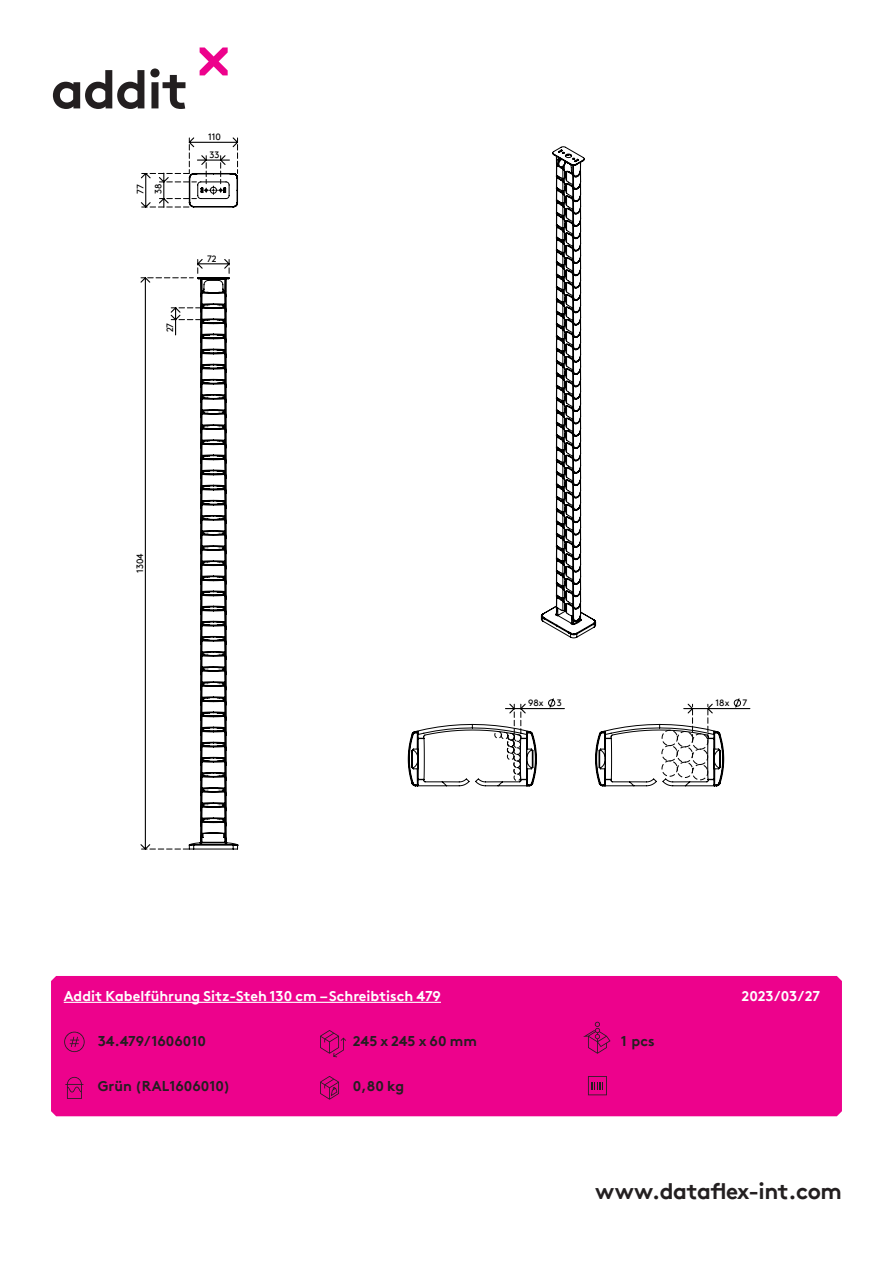
<style>
.page{position:relative;width:893px;height:1263px;background:#fff}
.page>*{position:absolute;margin:0;border:0;box-sizing:border-box;transform-origin:0 0}
.t1{font:700 54px "Brown Pro TT";letter-spacing:-.02em;color:#231f20}
.t2{font:700 22.5px "Brown Pro TT";letter-spacing:-.02em;color:#231f20}
.t3{font:700 14.25px "Brown Pro TT";color:#fff}
.specificaties{font:700 14.25px "Brown Pro TT";color:#231f20}
.t4{font:9.3px "Brown Pro TT Regular Alt";color:#000}
</style>
<div class="page">
<svg style="left:200px;top:47px;width:28px;height:28px"></svg>
<div style="left:51px;top:976px;width:791px;height:140px;background:#ed028c"></div>
<svg style="left:140px;top:259px;width:98px;height:591px"></svg>
<svg style="left:140px;top:137px;width:99px;height:71px"></svg>
<svg style="left:540px;top:146px;width:56px;height:493px"></svg>
<svg style="left:407px;top:698px;width:344px;height:89px"></svg>
<svg style="left:64px;top:1032px;width:21px;height:20px"></svg>
<svg style="left:65px;top:1077px;width:18px;height:22px"></svg>
<svg style="left:320px;top:1030px;width:26px;height:27px"></svg>
<svg style="left:583px;top:1022px;width:27px;height:32px"></svg>
<svg style="left:320px;top:1076px;width:19px;height:24px"></svg>
<svg style="left:588px;top:1076px;width:19px;height:19px"></svg>
<hr style="left:64px;top:1002px;width:377px;height:1px;background:#fff">
<h1 class="t1" style="left:51px;top:46px;width:139px">addit</h1>
<p class="t4" style="left:133px;top:194px;width:11px;rotate:-90deg">77</p>
<p class="t4" style="left:151px;top:194px;width:12px;rotate:-90deg">38</p>
<p class="t4" style="left:208px;top:130px;width:14px">110</p>
<p class="t4" style="left:209px;top:147px;width:12px">33</p>
<p class="t4" style="left:207px;top:251px;width:11px">72</p>
<p class="t4" style="left:163px;top:332px;width:11px;rotate:-90deg">27</p>
<p class="t4" style="left:133px;top:573px;width:21px;rotate:-90deg">1304</p>
<p class="t4" style="left:528px;top:696px;width:17px">98x</p>
<p class="t4" style="left:557px;top:696px;width:7px">3</p>
<p class="t4" style="left:715px;top:696px;width:15px">18x</p>
<p class="t4" style="left:743px;top:696px;width:6px">7</p>
<p class="t3" style="left:64px;top:985px;width:379px">Addit Kabelführung Sitz-Steh 130 cm – Schreibtisch 479</p>
<p class="t3" style="left:742px;top:985px;width:80px">2023/03/27</p>
<p class="specificaties" style="left:98px;top:1029px;width:110px">34.479/1606010</p>
<p class="specificaties" style="left:98px;top:1074px;width:134px">Grün (RAL1606010)</p>
<p class="specificaties" style="left:353px;top:1029px;width:125px">245 x 245 x 60 mm</p>
<p class="specificaties" style="left:621px;top:1029px;width:35px">1 pcs</p>
<p class="specificaties" style="left:353px;top:1074px;width:53px">0,80 kg</p>
<h2 class="t2" style="left:595px;top:1173px;width:248px">www.dataflex-int.com</h2>
</div>
